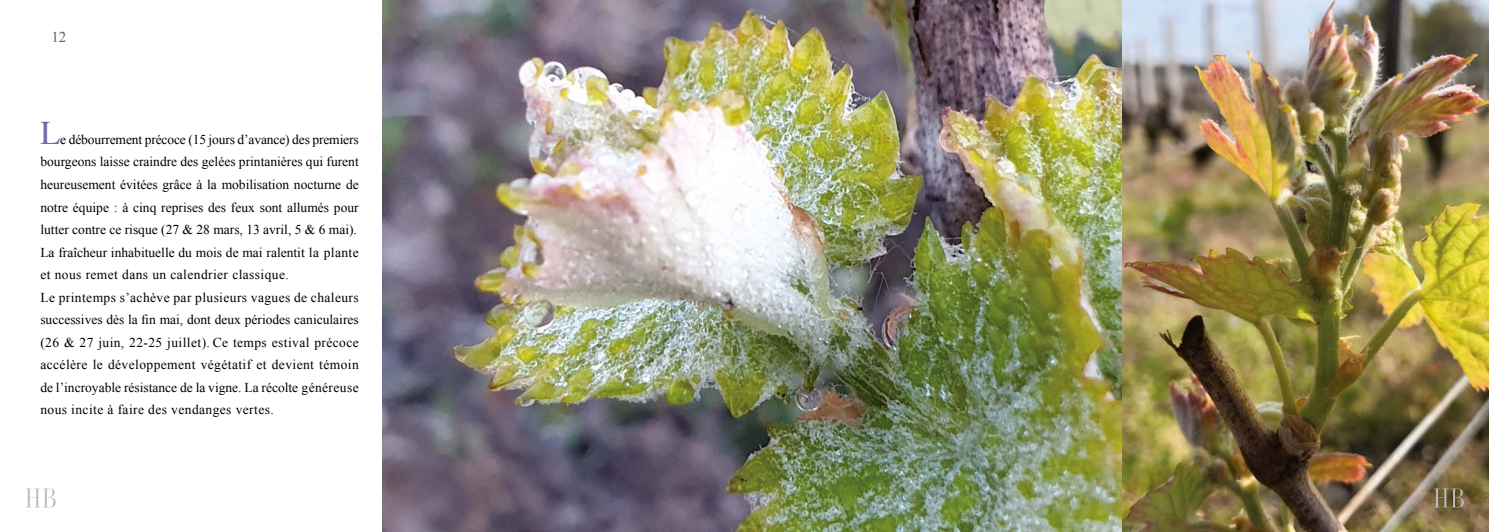
<style>
.page{position:relative;width:1489px;height:532px;background:#fff}
.page>*{position:absolute;margin:0;border:0;box-sizing:border-box;transform-origin:0 0}
.t1{font:33px "Times";color:#7b68a8}
.t2{font:15px "Times New Roman";color:#646363}
.t3{font:13.5px/22.5px "Times New Roman";color:#000}
</style>
<div class="page">
<img style="left:383px;top:0;width:1105px;height:531px">
<svg style="left:1433px;top:488px;width:30px;height:19px"></svg>
<svg style="left:26px;top:488px;width:30px;height:19px"></svg>
<p class="t2" style="left:51px;top:27px;width:16px">12</p>
<h1 class="t1" style="left:40px;top:102px;width:22px">L</h1>
<p class="t3" style="left:40px;top:128px;width:320px;text-indent:20px">e débourrement précoce (15 jours d’avance) des premiers bourgeons laisse craindre des gelées printanières qui furent heureusement évitées grâce à la mobilisation nocturne de notre équipe : à cinq reprises des feux sont allumés pour lutter contre ce risque (27 &amp; 28 mars, 13 avril, 5 &amp; 6 mai).<br>La fraîcheur inhabituelle du mois de mai ralentit la plante et nous remet dans un calendrier classique.<br>Le printemps s’achève par plusieurs vagues de chaleurs successives dès la fin mai, dont deux périodes caniculaires (26 &amp; 27 juin, 22-25 juillet). Ce temps estival précoce accélère le développement végétatif et devient témoin de l’incroyable résistance de la vigne. La récolte généreuse nous incite à faire des vendanges vertes.</p>
</div>
